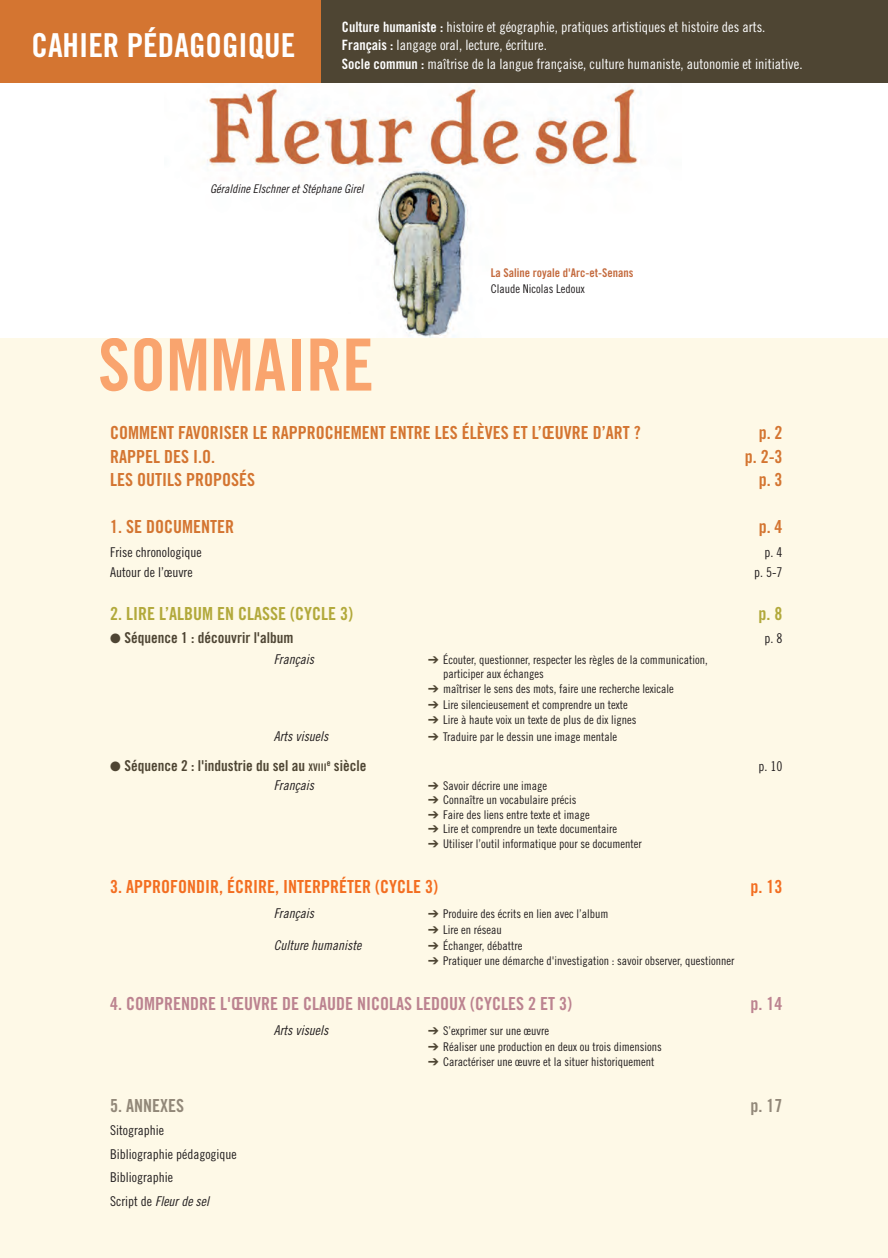
<style>
.page{position:relative;width:888px;height:1258px;background:#fff}
.page>*{position:absolute;margin:0;border:0;box-sizing:border-box;transform-origin:0 0}
.t1{font:72px "Trade Gothic Bold Cond Twenty";color:#f9a46e}
.t2{font:33px "Trade Gothic Bold Cond Twenty";color:#fff}
.t3{font:18px "Trade Gothic Bold Cond Twenty";color:#d47531}
.t4{font:18px "Trade Gothic Bold Cond Twenty";color:#bc8390}
.t5{font:18px "Trade Gothic Bold Cond Twenty";color:#f36e21}
.t6{font:18px "Trade Gothic Bold Cond Twenty";color:#b2a93b}
.t7{font:18px "Trade Gothic Bold Cond Twenty";color:#928879}
.t8{font:15px "Trade Gothic Bold Cond Twenty";color:#4e4533}
.t9{font:14.25px/18.6px "Trade Gothic Cond Eighteen";color:#fff}
.t10{font:13.5px/23.5px "Trade Gothic Cond Eighteen";color:#231f20}
.t11{font:13.5px "Trade Gothic Cond Eighteen Obl";color:#231f20}
.t12{font:12px/14.4px "Trade Gothic Cond Eighteen";color:#231f20}
.t13{font:12px "Trade Gothic Cond Eighteen Obl";color:#231f20}
.t14{font:12px "Trade Gothic Bold Cond Twenty";color:#c46b3f}
.s1{font-family:"Trade Gothic Bold Cond Twenty"}
.s2{color:#4e4533}
.s3{font-size:10.5px}
.s4{font-family:"Trade Gothic Cond Eighteen"}
</style>
<div class="page">
<img style="left:204px;top:85px;width:437px;height:253px">
<div style="left:0;top:0;width:888px;height:83px;background:#4e4533"></div>
<div style="left:0;top:0;width:321px;height:83px;background:#d47531"></div>
<div style="left:0;top:338px;width:888px;height:920px;background:#fef9e7"></div>
<h2 class="t2" style="left:32px;top:25px;width:265px">CAHIER PÉDAGOGIQUE</h2>
<p class="t9" style="left:342px;top:17px;width:462px"><span class="s1">Culture humaniste :</span> histoire et géographie, pratiques artistiques et histoire des arts.<br><span class="s1">Français :</span> langage oral, lecture, écriture.<br><span class="s1">Socle commun :</span> maîtrise de la langue française, culture humaniste, autonomie et initiative.</p>
<p class="t13" style="left:210px;top:182px;width:155px">Géraldine Elschner et Stéphane Girel</p>
<h1 class="t1" style="left:98px;top:321px;width:277px">SOMMAIRE</h1>
<p class="t14" style="left:491px;top:265px;width:144px">La Saline royale d'Arc-et-Senans</p>
<p class="t12" style="left:491px;top:282px;width:95px">Claude Nicolas Ledoux</p>
<h3 class="t3" style="left:110px;top:422px;width:20px">Comme</h3>
<h3 class="t3" style="left:158px;top:422px;width:52px">nt favoriser</h3>
<h3 class="t3" style="left:253px;top:422px;width:29px">le rapprocheme</h3>
<h3 class="t3" style="left:370px;top:422px;width:272px">nt entre les élèves et L’œuvre d’art ?</h3>
<h3 class="t3" style="left:759px;top:422px;width:25px">p. 2</h3>
<h3 class="t3" style="left:110px;top:445px;width:106px">RAPPEL DES I.O.</h3>
<h3 class="t3" style="left:745px;top:445px;width:39px">p. 2-3</h3>
<h3 class="t3" style="left:110px;top:469px;width:146px">LES OUTILS PROPOSÉS</h3>
<h3 class="t3" style="left:759px;top:469px;width:25px">p. 3</h3>
<h3 class="t3" style="left:110px;top:516px;width:125px">1. SE DOCUMENTER</h3>
<h3 class="t3" style="left:759px;top:516px;width:25px">p. 4</h3>
<p class="t10" style="left:110px;top:540px;width:93px">Frise chronologique</p>
<p class="t10" style="left:765px;top:540px;width:19px">p. 4</p>
<p class="t10" style="left:110px;top:560px;width:84px">Autour de l’œuvre</p>
<p class="t10" style="left:754px;top:560px;width:30px">p. 5-7</p>
<h3 class="t6" style="left:110px;top:602px;width:244px">2. LIRE L’ALBUM EN CLASSE (CYCLE 3)</h3>
<h3 class="t6" style="left:759px;top:602px;width:25px">p. 8</h3>
<p class="t8" style="left:110px;top:629px;width:185px">● Séquence 1 : découvrir l'album</p>
<p class="t10" style="left:765px;top:626px;width:19px">p. 8</p>
<p class="t11" style="left:274px;top:651px;width:42px">Français</p>
<p class="t12" style="left:443px;top:652px;width:266px;text-indent:-15px"><span class="s2">➔</span> Écouter, questionner, respecter les règles de la communication, participer aux échanges</p>
<p class="t12" style="left:428px;top:681px;width:247px"><span class="s2">➔</span> maîtriser le sens des mots, faire une recherche lexicale</p>
<p class="t12" style="left:428px;top:698px;width:201px"><span class="s2">➔</span> Lire silencieusement et comprendre un texte</p>
<p class="t12" style="left:428px;top:713px;width:210px"><span class="s2">➔</span> Lire à haute voix un texte de plus de dix lignes</p>
<p class="t11" style="left:274px;top:728px;width:56px">Arts visuels</p>
<p class="t12" style="left:428px;top:729px;width:190px"><span class="s2">➔</span> Traduire par le dessin une image mentale</p>
<p class="t8" style="left:110px;top:756px;width:258px">● Séquence 2 : l'industrie du sel au <span class="s3">xviii</span><sup>e</sup> siècle</p>
<p class="t10" style="left:759px;top:754px;width:25px">p. 10</p>
<p class="t11" style="left:274px;top:777px;width:42px">Français</p>
<p class="t12" style="left:428px;top:778px;width:120px"><span class="s2">➔</span> Savoir décrire une image</p>
<p class="t12" style="left:428px;top:793px;width:150px"><span class="s2">➔</span> Connaître un vocabulaire précis</p>
<p class="t12" style="left:428px;top:807px;width:163px"><span class="s2">➔</span> Faire des liens entre texte et image</p>
<p class="t12" style="left:428px;top:821px;width:190px"><span class="s2">➔</span> Lire et comprendre un texte documentaire</p>
<p class="t12" style="left:428px;top:836px;width:215px"><span class="s2">➔</span> Utiliser l’outil informatique pour se documenter</p>
<h3 class="t5" style="left:110px;top:876px;width:329px">3. APPROFONDIR, ÉCRIRE, INTERPRÉTER (CYCLE 3)</h3>
<h3 class="t5" style="left:751px;top:876px;width:33px">p. 13</h3>
<p class="t11" style="left:274px;top:905px;width:42px">Français</p>
<p class="t12" style="left:428px;top:906px;width:182px"><span class="s2">➔</span> Produire des écrits en lien avec l’album</p>
<p class="t12" style="left:428px;top:922px;width:75px"><span class="s2">➔</span> Lire en réseau</p>
<p class="t11" style="left:274px;top:937px;width:89px">Culture humaniste</p>
<p class="t12" style="left:428px;top:938px;width:96px"><span class="s2">➔</span> Échanger, débattre</p>
<p class="t12" style="left:428px;top:953px;width:308px"><span class="s2">➔</span> Pratiquer une démarche d'investigation : savoir observer, questionner</p>
<h3 class="t4" style="left:110px;top:993px;width:463px">4. COMPRENDRE L'ŒUVRE DE CLAUDE NICOLAS LEDOUX (CYCLES 2 ET 3)</h3>
<h3 class="t4" style="left:751px;top:993px;width:33px">p. 14</h3>
<p class="t11" style="left:274px;top:1022px;width:56px">Arts visuels</p>
<p class="t12" style="left:428px;top:1023px;width:122px"><span class="s2">➔</span> S’exprimer sur une œuvre</p>
<p class="t12" style="left:428px;top:1039px;width:235px"><span class="s2">➔</span> Réaliser une production en deux ou trois dimensions</p>
<p class="t12" style="left:428px;top:1054px;width:228px"><span class="s2">➔</span> Caractériser une œuvre et la situer historiquement</p>
<h3 class="t7" style="left:110px;top:1094px;width:75px">5. ANN EXES</h3>
<h3 class="t7" style="left:751px;top:1094px;width:33px">p. 17</h3>
<p class="t10" style="left:110px;top:1118px;width:128px">Sitographie<br>Bibliographie pédagogique<br>Bibliographie</p>
<p class="t11" style="left:110px;top:1193px;width:100px"><span class="s4">Script de</span> Fleur de sel</p>
</div>
